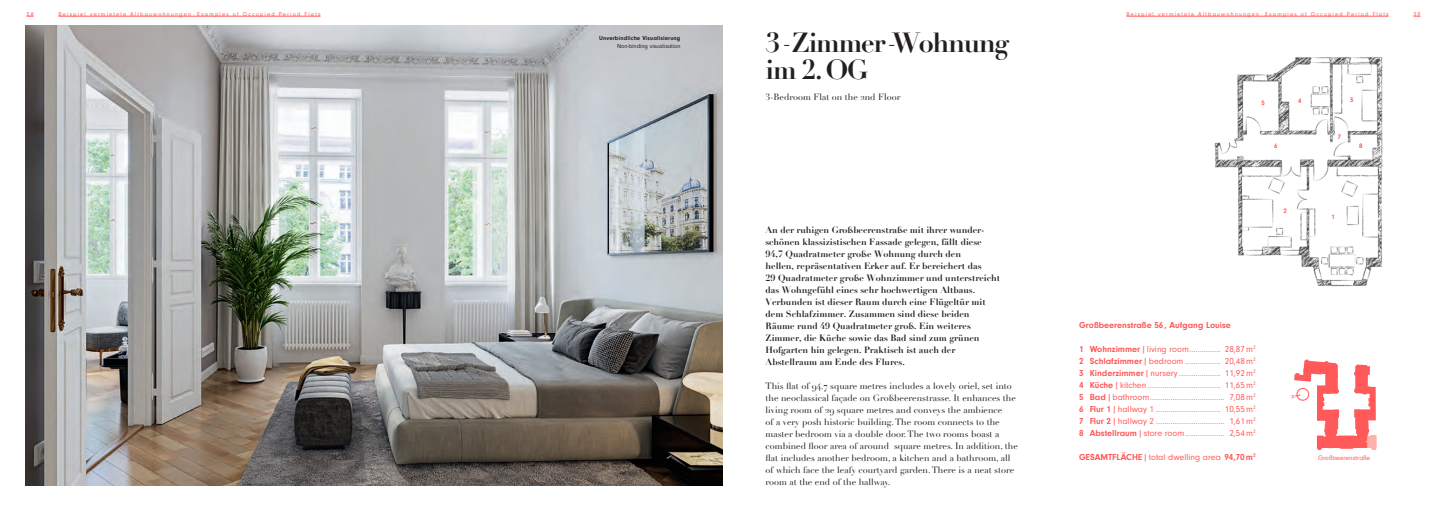
<style>
.page{position:relative;width:1446px;height:511px;background:#fff}
.page>*{position:absolute;margin:0;border:0;box-sizing:border-box;transform-origin:0 0}
.t1{font:700 27px/27px "Didot";letter-spacing:-.05em;color:#231f20}
.t2{font:700 9px/12px "Didot";color:#231f20}
.t3{font:9px/12px "Didot";color:#231f20}
.t4{font:9px/12px "Neuzeit Gro";color:#ff5959;text-align:justify}
.t5{font:700 9px "Neuzeit Gro";color:#ff5959}
.t6{font:6.82px "Neuzeit Gro";color:#ff5959}
.t7{font:700 6.75px "Neuzeit Gro";color:#ff5959}
.t8{font:700 6px "Neuzeit Gro";letter-spacing:.02em;color:#231f20}
.t9{font:6px "Neuzeit Gro";color:#231f20}
.t10{font:5.85px "Neuzeit Gro";letter-spacing:.2em;color:#ff5959}
.s1{font-weight:400;font-size:16.2px}
.s2{font-weight:700}
.s3{font-weight:400}
</style>
<div class="page">
<img style="left:1214px;top:57px;width:169px;height:230px">
<div style="left:1277px;top:203px;width:15px;height:15px;background:#fff"></div>
<div style="left:1344px;top:92px;width:15px;height:15px;background:#fff"></div>
<div style="left:1292px;top:94px;width:15px;height:14px;background:#fff"></div>
<div style="left:1255px;top:95px;width:15px;height:15px;background:#fff"></div>
<div style="left:1268px;top:138px;width:15px;height:15px;background:#fff"></div>
<div style="left:1353px;top:138px;width:15px;height:15px;background:#fff"></div>
<div style="left:1326px;top:209px;width:14px;height:15px;background:#fff"></div>
<img style="left:26px;top:26px;width:697px;height:459px">
<hr style="left:1126px;top:16px;width:262px;height:1px;background:#ff5959">
<hr style="left:58px;top:16px;width:262px;height:1px;background:#ff5959">
<svg style="left:1294px;top:359px;width:82px;height:90px"></svg>
<p class="t10" style="left:27px;top:11px;width:9px">38</p>
<p class="t10" style="left:58px;top:11px;width:263px">Beispiel vermietete Altbauwohnungen · Examples of Occupied Period Flats</p>
<p class="t10" style="left:1126px;top:11px;width:263px">Beispiel vermietete Altbauwohnungen · Examples of Occupied Period Flats</p>
<p class="t10" style="left:1413px;top:11px;width:9px">39</p>
<p class="t8" style="left:599px;top:35px;width:83px">Unverbindliche Visualisierung</p>
<p class="t9" style="left:617px;top:43px;width:65px">Non-binding visualisation</p>
<h1 class="t1" style="left:765px;top:29px;width:245px">3<span class="s1">-</span>Zimmer<span class="s1">-</span>Wohnung im 2. OG</h1>
<p class="t3" style="left:765px;top:91px;width:136px">3-Bedroom Flat on the 2nd Floor</p>
<p class="t2" style="left:765px;top:224px;width:236px">An der ruhigen Großbeerenstraße mit ihrer wunder&shy;schönen klassizistischen Fassade gelegen, fällt diese 94,7 Quadratmeter große Wohnung durch den<br>hellen, repräsentativen Erker auf. Er bereichert das<br>29 Quadratmeter große Wohnzimmer und unterstreicht das Wohngefühl eines sehr hochwertigen Altbaus.<br>Verbunden ist dieser Raum durch eine Flügeltür mit dem Schlafzimmer. Zusammen sind diese beiden Räume rund 49 Quadratmeter groß. Ein weiteres Zimmer, die Küche sowie das Bad sind zum grünen Hofgarten hin gelegen. Praktisch ist auch der Abstellraum am Ende des Flures.</p>
<p class="t3" style="left:765px;top:380px;width:254px">This flat of 94.7 square metres includes a lovely oriel, set into the neoclassical façade on Großbeerenstrasse. It enhances the living room of 29 square metres and conveys the ambience<br>of a very posh historic building. The room connects to the master bedroom via a double door. The two rooms boast a combined floor area of around square metres. In addition, the flat includes another bedroom, a kitchen and a bathroom, all of which face the leafy courtyard garden. There is a neat store room at the end of the hallway.</p>
<p class="t7" style="left:1261px;top:99px;width:5px">5</p>
<p class="t7" style="left:1274px;top:142px;width:5px">6</p>
<p class="t7" style="left:1298px;top:97px;width:5px">4</p>
<p class="t7" style="left:1350px;top:96px;width:5px">3</p>
<p class="t7" style="left:1338px;top:132px;width:5px">7</p>
<p class="t7" style="left:1359px;top:142px;width:5px">8</p>
<p class="t7" style="left:1283px;top:206px;width:5px">2</p>
<p class="t7" style="left:1331px;top:213px;width:5px">1</p>
<p class="t5" style="left:1079px;top:319px;width:153px">Großbeerenstraße 56 , Aufgang Louise</p>
<p class="t4" style="left:1079px;top:342px;width:178px"><span class="s2">1 Wohnzimmer</span>|living room............... 28,87m<sup>2<br></sup><span class="s2">2 Schlafzimmer</span> |bedroom ................. 20,48m<sup>2<br></sup><span class="s2">3 Kinderzimmer</span> |nursery .................... 11,92m<sup>2<br></sup><span class="s2">4 Küche</span>|kitchen ................................... 11,65m<sup>2<br></sup><span class="s2">5 Bad</span>|bathroom.................................... 7,08m<sup>2<br></sup><span class="s2">6 Flur 1</span> |hallway 1 ............................... 10,55m<sup>2<br></sup><span class="s2">7 Flur 2</span> |hallway 2 ................................. 1,61m<sup>2<br></sup><span class="s2">8 Abstellraum</span>| store room................... 2,54m<sup>2</sup></p>
<p class="t5" style="left:1079px;top:451px;width:178px">GESAMTFLÄCHE <span class="s3">|total dwelling area</span> 94,70m<sup>2</sup></p>
<p class="t6" style="left:1318px;top:453px;width:54px">Großbeerenstraße</p>
</div>
